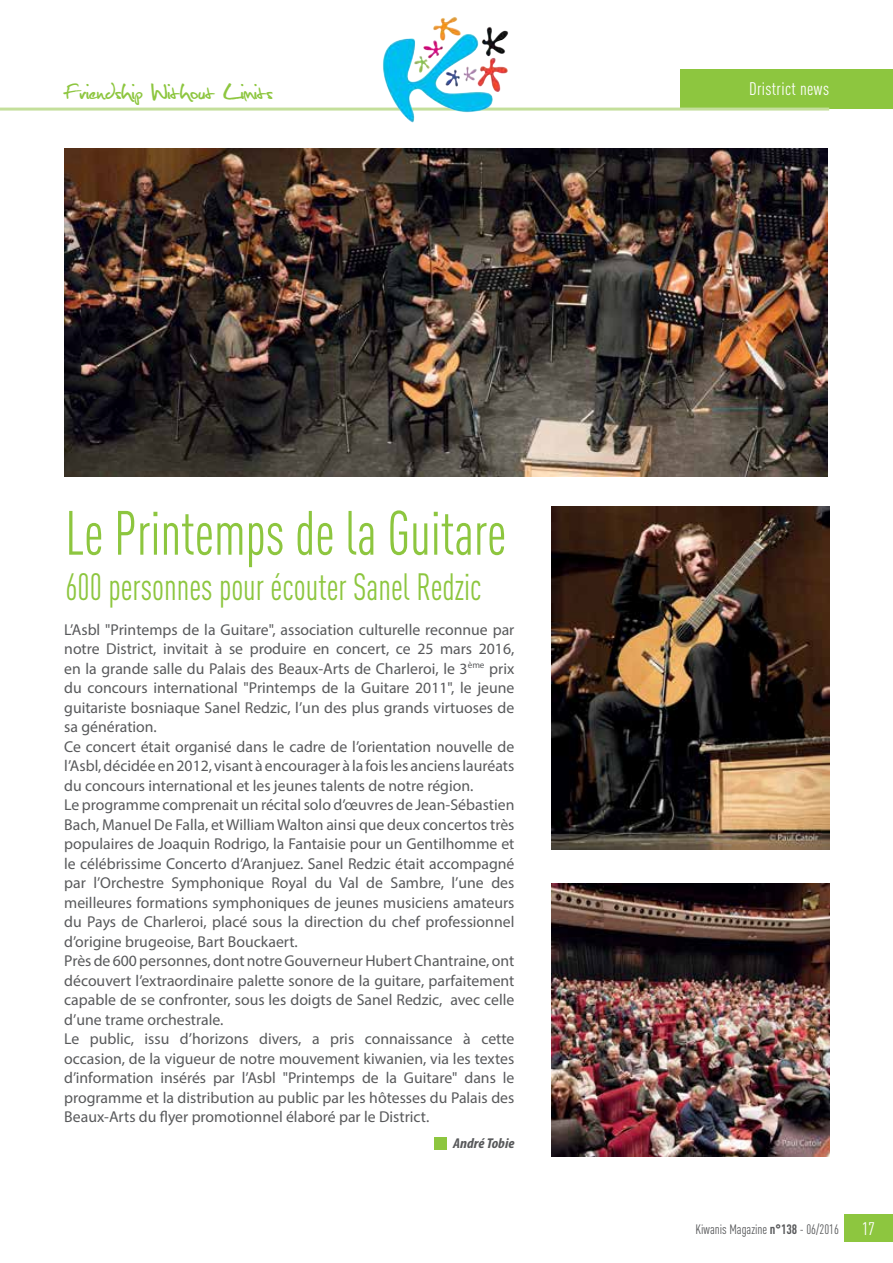
<style>
.page{position:relative;width:893px;height:1263px;background:#fff}
.page>*{position:absolute;margin:0;border:0;box-sizing:border-box;transform-origin:0 0}
.t1{font:61.5px "DIN Cond";color:#8dc63f;scale:.9 1}
.t2{font:37.5px "DIN Cond";color:#8dc63f;scale:.9 1}
.t3{font:29.1px "Christopherhand";color:#8dc63f;scale:1.04 1}
.t4{font:18px "DIN Cond";letter-spacing:.02em;color:#fff}
.t5{font:15.75px/19.5px "Myriad Pro";color:#58595b}
.t6{font:italic 700 condensed 14.25px "Myriad Pro";color:#58595b;scale:1.1 1}
.t7{font:13.5px "DIN Cond";color:#58595b}
.s1{font-weight:700}
</style>
<div class="page">
<div style="left:679px;top:69px;width:214px;height:39px;background:#8dc63f"></div>
<hr style="left:0;top:108px;width:829px;height:3px;background:#c4df9b">
<div style="left:844px;top:1214px;width:49px;height:28px;background:#8dc63f"></div>
<img style="left:382px;top:17px;width:128px;height:106px">
<img style="left:64px;top:149px;width:763px;height:327px">
<img style="left:552px;top:506px;width:277px;height:344px">
<img style="left:552px;top:883px;width:277px;height:274px">
<div style="left:434px;top:1137px;width:13px;height:12px;background:#8dc63f"></div>
<h3 class="t3" style="left:63px;top:80px;width:203px">Friendship Without Limits</h3>
<h1 class="t1" style="left:65px;top:497px;width:491px">Le Printemps de la Guitare</h1>
<h2 class="t2" style="left:65px;top:565px;width:464px">600 personnes pour écouter Sanel Redzic</h2>
<p class="t5" style="left:64px;top:619px;width:452px">L’Asbl "Printemps de la Guitare", association culturelle reconnue par notre District, invitait à se produire en concert, ce 25 mars 2016, en la grande salle du Palais des Beaux-Arts de Charleroi, le 3<sup>ème</sup> prix du concours international "Printemps de la Guitare 2011", le jeune guitariste bosniaque Sanel Redzic, l’un des plus grands virtuoses de sa génération.<br>Ce concert était organisé dans le cadre de l’orientation nouvelle de l’Asbl, décidée en 2012, visant à encourager à la fois les anciens lauréats du concours international et les jeunes talents de notre région.<br>Le programme comprenait un récital solo d’œuvres de Jean-Sébastien Bach, Manuel De Falla, et William Walton ainsi que deux concertos très populaires de Joaquin Rodrigo, la Fantaisie pour un Gentilhomme et le célébrissime Concerto d’Aranjuez. Sanel Redzic était accompagné par l’Orchestre Symphonique Royal du Val de Sambre, l’une des meilleures formations symphoniques de jeunes musiciens amateurs du Pays de Charleroi, placé sous la direction du chef professionnel d’origine brugeoise, Bart Bouckaert.<br>Près de 600 personnes, dont notre Gouverneur Hubert Chantraine, ont découvert l’extraordinaire palette sonore de la guitare, parfaitement capable de se confronter, sous les doigts de Sanel Redzic, avec celle d’une trame orchestrale.<br>Le public, issu d’horizons divers, a pris connaissance à cette occasion, de la vigueur de notre mouvement kiwanien, via les textes d’information insérés par l’Asbl "Printemps de la Guitare" dans le programme et la distribution au public par les hôtesses du Palais des Beaux-Arts du flyer promotionnel élaboré par le District.</p>
<p class="t6" style="left:453px;top:1134px;width:57px">André Tobie</p>
<p class="t4" style="left:749px;top:79px;width:82px">Dristrict news</p>
<p class="t7" style="left:696px;top:1221px;width:145px">Kiwanis Magazine <span class="s1">n°138</span> - 06/2016</p>
<p class="t4" style="left:862px;top:1218px;width:14px">17</p>
</div>
